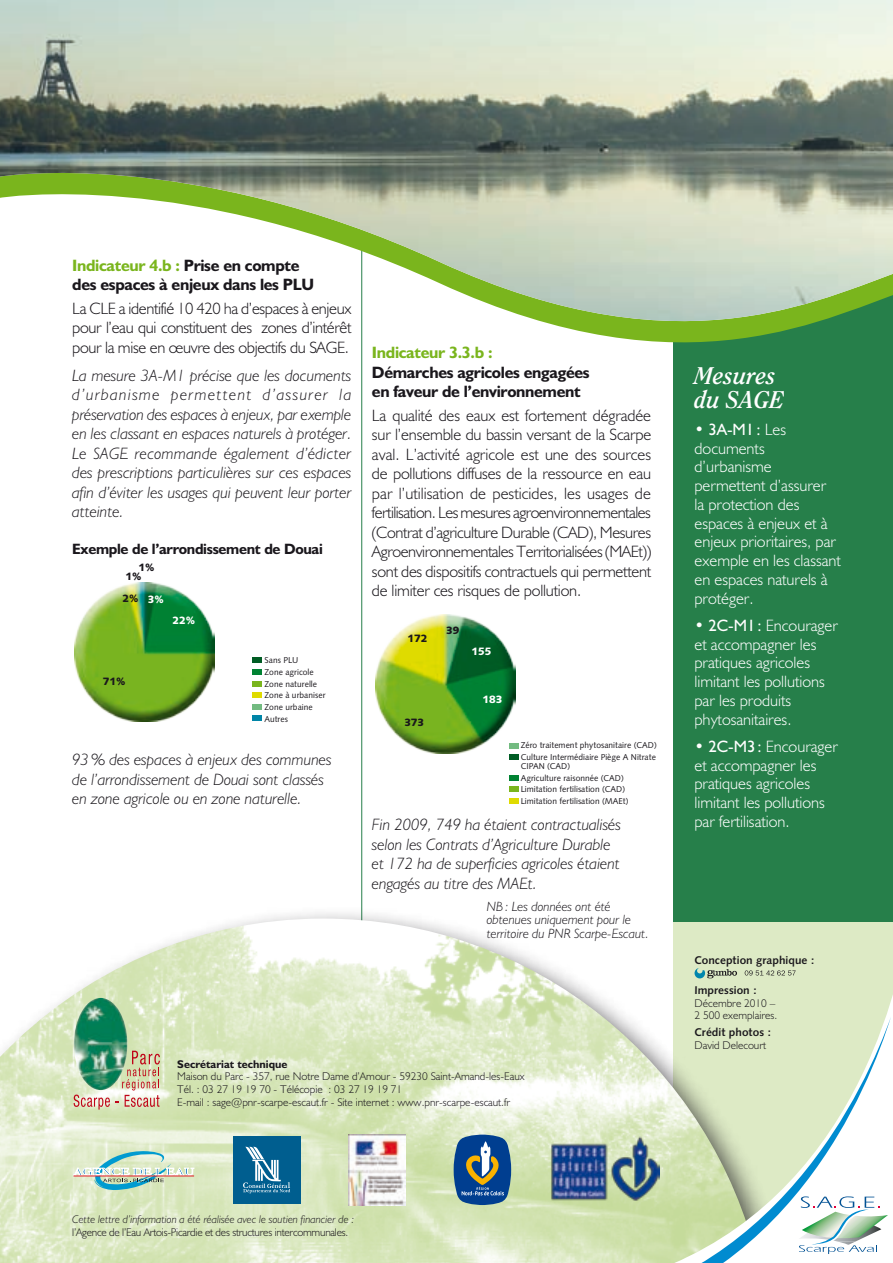
<style>
.page{position:relative;width:893px;height:1263px;background:#fff}
.page>*{position:absolute;margin:0;border:0;box-sizing:border-box;transform-origin:0 0}
.t1{font:italic 700 24px/24px "Clearface";color:#fff}
.t2{font:300 16.5px/19.5px "Humanist 521 BT";letter-spacing:-.015em;color:#1a171c;text-align:justify}
.t3{font:italic 300 16.5px/19.5px "Humanist 521 BT";color:#1a171c}
.t4{font:300 16.5px/18.8px "Humanist 521 BT";color:#fff}
.t5{font:700 16.5px/19.5px "Humanist 521 BT";letter-spacing:-.02em;color:#1a171c}
.t6{font:700 16.5px "Humanist 521 BT";letter-spacing:-.02em;color:#7ab51d}
.t7{font:700 15px "Humanist 521 BT";letter-spacing:-.02em;color:#1a171c}
.t8{font:italic 300 13.5px/13.5px "Humanist 521 BT";color:#1a171c}
.t9{font:300 11.25px/12.8px "Humanist 521 BT";color:#1a171c}
.t10{font:italic 300 11.25px "Humanist 521 BT";color:#1a171c}
.t11{font:300 11.25px "Humanist 521 BT";letter-spacing:-.02em;color:#1a171c}
.t12{font:11.25px "Humanist 531 BT Bold A";color:#1a171c}
.t13{font:700 11.25px "Humanist 521 BT";color:#1a171c}
.t14{font:10.65px/22.5px "Humanist 531 BT Black A";color:#1a171c}
.t15{font:10.65px "Humanist 531 BT Black A";color:#fff}
.t16{font:8.55px/11.7px "Humanist 531 BT Roman A";color:#1a171c}
.s1{color:#7ab51d}
.s2{font-weight:400}
</style>
<div class="page">
<hr style="left:361px;top:247px;width:1px;height:684px;background:#267f4a">
<div style="left:673px;top:248px;width:220px;height:673px;background:#267f4a"></div>
<svg style="left:361px;top:326px;width:441px;height:51px"></svg>
<img style="left:0;top:0;width:893px;height:326px">
<div style="left:0;top:903px;width:812px;height:360px;background:#1a171c;opacity:.75"></div>
<img style="left:0;top:918px;width:758px;height:345px">
<svg style="left:74px;top:1051px;width:86px;height:58px;background:#dcc1ac"></svg>
<img style="left:74px;top:998px;width:53px;height:92px">
<svg style="left:633px;top:929px;width:260px;height:88px;fill:#ddeac5"></svg>
<svg style="left:563px;top:1017px;width:328px;height:246px"></svg>
<img style="left:798px;top:1219px;width:1px;height:22px">
<img style="left:880px;top:1212px;width:8px;height:30px">
<svg style="left:799px;top:1196px;width:81px;height:58px"></svg>
<svg style="left:694px;top:968px;width:43px;height:10px"></svg>
<svg style="left:745px;top:970px;width:51px;height:5px"></svg>
<img style="left:349px;top:1134px;width:56px;height:72px">
<svg style="left:454px;top:1134px;width:57px;height:71px;background:#446b90"></svg>
<svg style="left:73px;top:1150px;width:121px;height:40px;background:#c0d9c7"></svg>
<div style="left:233px;top:1136px;width:68px;height:68px;background:#005e8f"></div>
<svg style="left:243px;top:1146px;width:47px;height:47px"></svg>
<img style="left:550px;top:1135px;width:109px;height:66px">
<img style="left:75px;top:582px;width:140px;height:140px">
<div style="left:252px;top:657px;width:10px;height:6px;background:#005c24"></div>
<div style="left:252px;top:669px;width:10px;height:6px;background:#008232"></div>
<div style="left:252px;top:681px;width:10px;height:6px;background:#7ab51d"></div>
<div style="left:252px;top:692px;width:10px;height:6px;background:#dfdb00"></div>
<div style="left:252px;top:704px;width:10px;height:6px;background:#73bb81"></div>
<div style="left:252px;top:715px;width:10px;height:6px;background:#0085a7"></div>
<img style="left:376px;top:614px;width:139px;height:140px">
<div style="left:509px;top:743px;width:9px;height:6px;background:#73bb81"></div>
<div style="left:509px;top:754px;width:9px;height:6px;background:#005c24"></div>
<div style="left:509px;top:775px;width:9px;height:6px;background:#008232"></div>
<div style="left:509px;top:786px;width:9px;height:6px;background:#7ab51d"></div>
<div style="left:509px;top:798px;width:9px;height:6px;background:#dfdb00"></div>
<p class="t5" style="left:72px;top:255px;width:243px"><span class="s1">Indicateur 4.b :</span> Prise en compte des espaces à enjeux dans les PLU</p>
<p class="t2" style="left:72px;top:298px;width:281px">La CLE a identifié 10 420 ha d’espaces à enjeux pour l’eau qui constituent des zones d’intérêt pour la mise en œuvre des objectifs du SAGE.</p>
<p class="t3" style="left:72px;top:365px;width:281px;text-align:justify">La mesure 3A-M1 précise que les documents d’urbanisme permettent d’assurer la préservation des espaces à enjeux, par exemple en les classant en espaces naturels à protéger.<br>Le SAGE recommande également d’édicter des prescriptions particulières sur ces espaces afin d’éviter les usages qui peuvent leur porter atteinte.</p>
<p class="t7" style="left:72px;top:539px;width:252px">Exemple de l’arrondissement de Douai</p>
<p class="t14" style="left:138px;top:555px;width:18px">1%</p>
<p class="t15" style="left:148px;top:592px;width:18px">3%</p>
<p class="t14" style="left:122px;top:565px;width:21px">1%<br>2%</p>
<p class="t15" style="left:172px;top:614px;width:24px">22%</p>
<p class="t14" style="left:103px;top:669px;width:24px">71%</p>
<p class="t16" style="left:265px;top:654px;width:62px">Sans PLU<br>Zone agricole<br>Zone naturelle<br>Zone à urbaniser<br>Zone urbaine<br>Autres</p>
<p class="t3" style="left:72px;top:750px;width:261px">93% des espaces à enjeux des communes de l’arrondissement de Douai sont classés en zone agricole ou en zone naturelle.</p>
<p class="t6" style="left:372px;top:342px;width:122px">Indicateur 3.3.b :</p>
<p class="t5" style="left:372px;top:362px;width:219px">Démarches agricoles engagées en faveur de l’environnement</p>
<p class="t2" style="left:372px;top:405px;width:281px">La qualité des eaux est fortement dégradée sur l’ensemble du bassin versant de la Scarpe aval. L’activité agricole est une des sources de pollutions diffuses de la ressource en eau par l’utilisation de pesticides, les usages de fertilisation. Les mesures agroenvironnementales (Contrat d’agriculture Durable (CAD), M esures Agroenvironnementales Territorialisées (MAEt)) sont des dispositifs contractuels qui permettent de limiter ces risques de pollution.</p>
<p class="t16" style="left:566px;top:414px;width:25px">Autres</p>
<p class="t14" style="left:408px;top:626px;width:21px">172</p>
<p class="t14" style="left:404px;top:710px;width:21px">373</p>
<p class="t14" style="left:446px;top:619px;width:15px">39</p>
<p class="t15" style="left:472px;top:644px;width:21px">155</p>
<p class="t15" style="left:483px;top:692px;width:21px">183</p>
<p class="t16" style="left:521px;top:739px;width:138px">Zéro traitement phytosanitaire (CAD)<br>Culture Intermédiaire Piège A Nitrate</p>
<p class="t16" style="left:521px;top:760px;width:109px">CIPAN (CAD)<br>Agriculture raisonnée (CAD)<br>Limitation fertilisation (CAD)<br>Limitation fertilisation (MAEt)</p>
<p class="t3" style="left:372px;top:814px;width:251px">Fin 2009, 749 ha étaient contractualisés selon les Contrats d’Agriculture Durable et 172 ha de superficies agricoles étaient engagés au titre des MAEt.</p>
<p class="t8" style="left:487px;top:899px;width:163px">NB: Les données ont été obtenues uniquement pour le territoire du PNR Scarpe-Escaut.</p>
<p class="t13" style="left:177px;top:1057px;width:112px">Secrétariat technique</p>
<p class="t9" style="left:177px;top:1070px;width:349px">Maison du Parc - 357, rue Notre Dame d’Amour - 59230 Saint-Amand-les-Eaux<br>Tél. : 03 27 19 19 70 - Télécopie : 03 27 19 19 71<br>E-mail : sage@pnr-scarpe-escaut.fr - Site internet : www.pnr-scarpe-escaut.fr</p>
<p class="t16" style="left:220px;top:1058px;width:109px">CIPAN (CAD)<br>Agriculture raisonnée (CAD)<br>Limitation fertilisation (CAD)<br>Limitation fertilisation (MAEt)</p>
<h1 class="t1" style="left:694px;top:363px;width:92px">Mesures du SAGE</h1>
<p class="t4" style="left:694px;top:420px;width:148px">• <span class="s2">3A-M1:</span> Les documents d’urbanisme permettent d’assurer<br>la protection des espaces à enjeux et à enjeux prioritaires, par exemple en les classant en espaces naturels à protéger.</p>
<p class="t4" style="left:694px;top:616px;width:145px">• <span class="s2">2C-M1:</span> Encourager et accompagner les pratiques agricoles limitant les pollutions par les produits phytosanitaires.</p>
<p class="t4" style="left:694px;top:737px;width:145px">• <span class="s2">2C-M3:</span> Encourager et accompagner les pratiques agricoles limitant les pollutions par fertilisation.</p>
<p class="t12" style="left:694px;top:953px;width:122px">Conception graphique :</p>
<p class="t12" style="left:694px;top:983px;width:64px">Impression :</p>
<p class="t9" style="left:694px;top:996px;width:84px">Décembre 2010 –<br>2 500 exemplaires.</p>
<p class="t12" style="left:694px;top:1025px;width:78px">Crédit photos :</p>
<p class="t9" style="left:694px;top:1039px;width:73px">David Delecourt</p>
<p class="t10" style="left:72px;top:1212px;width:284px">Cette lettre d’information a été réalisée avec le soutien financier de :</p>
<p class="t11" style="left:72px;top:1225px;width:278px">l’Agence de l’Eau Artois-Picardie et des structures intercommunales.</p>
</div>
